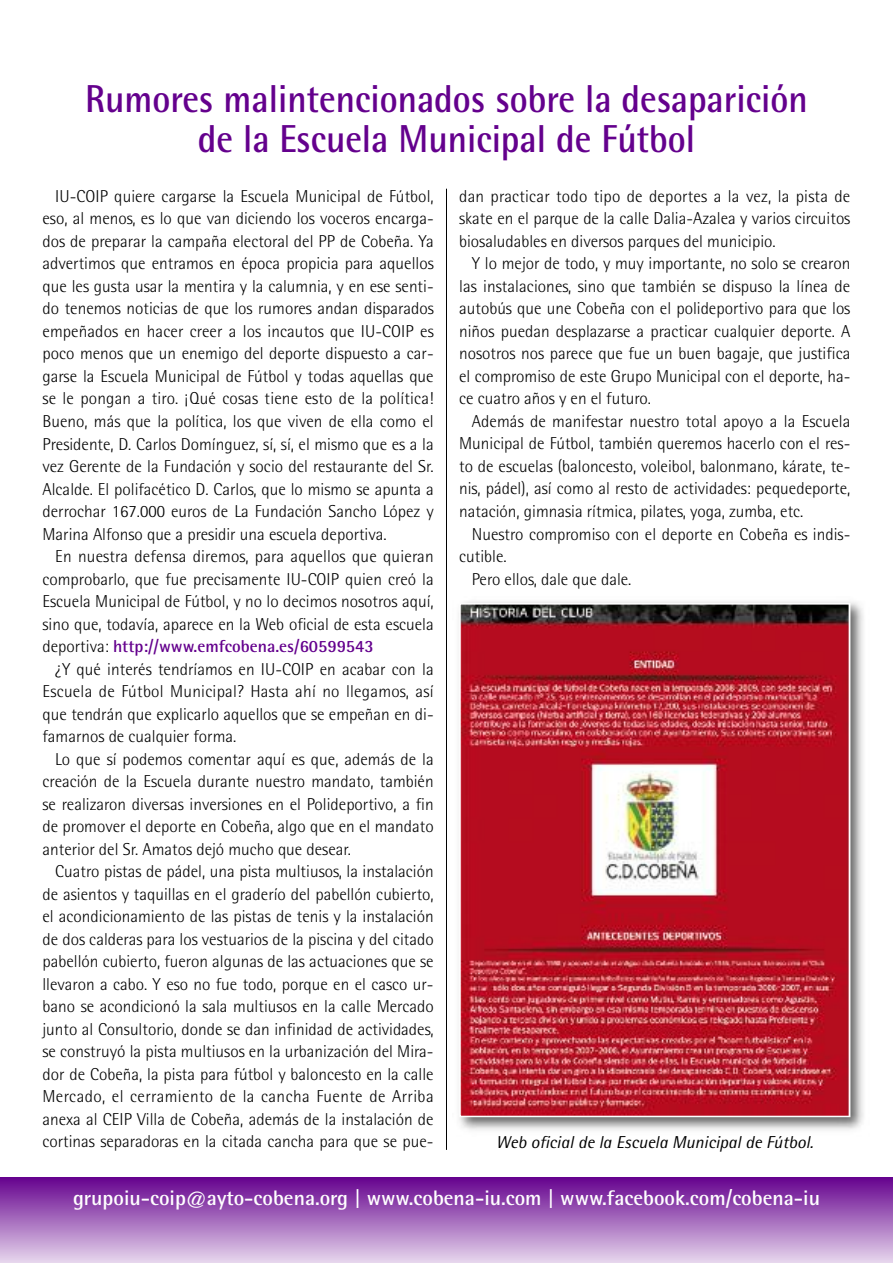
<style>
.page{position:relative;width:893px;height:1263px;background:#fff}
.page>*{position:absolute;margin:0;border:0;box-sizing:border-box;transform-origin:0 0}
.t1{font:700 39px/40.5px "Rotis Semi Sans";color:#64008d;text-align:center;scale:.92 1}
.t2{font:700 21px "Rotis Semi Sans";color:#fff}
.t3{font:300 17.25px/22.5px "Rotis Semi Sans";color:#000;text-align:justify}
.t4{font:italic 17.25px "Rotis Semi Sans";color:#000}
.s1{font-weight:700;color:#64008d}
</style>
<div class="page">
<div style="left:0;top:1178px;width:893px;height:85px;background:linear-gradient(to bottom,#66048f,#e7d7ed)"></div>
<hr style="left:446px;top:189px;width:1px;height:961px;background:#000">
<img style="left:459px;top:601px;width:405px;height:529px">
<img style="left:462px;top:606px;width:385px;height:508px">
<div style="left:459px;top:603px;width:391px;height:514px;border:2px solid #fff"></div>
<h1 class="t1" style="left:85px;top:82px;width:787px">Rumores malintencionados sobre la desaparición de la Escuela Municipal de Fútbol</h1>
<p class="t3" style="left:43px;top:187px;width:393px;text-indent:13px">IU-COIP quiere cargarse la Escuela Municipal de Fútbol, eso, al menos, es lo que van diciendo los voceros encarga&shy;dos de preparar la campaña electoral del PP de Cobeña. Ya advertimos que entramos en época propicia para aquellos que les gusta usar la mentira y la calumnia, y en ese senti&shy;do tenemos noticias de que los rumores andan disparados empeñados en hacer creer a los incautos que IU-COIP es poco menos que un enemigo del deporte dispuesto a car&shy;garse la Escuela Municipal de Fútbol y todas aquellas que se le pongan a tiro. ¡Qué cosas tiene esto de la política!<br>Bueno, más que la política, los que viven de ella como el Presidente, D. Carlos Domínguez, sí, sí, el mismo que es a la vez Gerente de la Fundación y socio del restaurante del Sr.<br>Alcalde. El polifacético D. Carlos, que lo mismo se apunta a derrochar 167.000 euros de La Fundación Sancho López y Marina Alfonso que a presidir una escuela deportiva.</p>
<p class="t3" style="left:43px;top:547px;width:393px;text-indent:13px">En nuestra defensa diremos, para aquellos que quieran comprobarlo, que fue precisamente IU-COIP quien creó la Escuela Municipal de Fútbol, y no lo decimos nosotros aquí, sino que, todavía, aparece en la Web oficial de esta escuela deportiva: <span class="s1">http://www.emfcobena.es/60599543</span></p>
<p class="t3" style="left:43px;top:659px;width:393px;text-indent:13px">¿Y qué interés tendríamos en IU-COIP en acabar con la Escuela de Fútbol Municipal? Hasta ahí no llegamos, así que tendrán que explicarlo aquellos que se empeñan en di&shy;famarnos de cualquier forma.</p>
<p class="t3" style="left:43px;top:749px;width:393px;text-indent:13px">Lo que sí podemos comentar aquí es que, además de la creación de la Escuela durante nuestro mandato, también se realizaron diversas inversiones en el Polideportivo, a fin de promover el deporte en Cobeña, algo que en el mandato anterior del Sr. Amatos dejó mucho que desear.</p>
<p class="t3" style="left:42px;top:862px;width:393px;text-indent:13px">Cuatro pistas de pádel, una pista multiusos, la instalación de asientos y taquillas en el graderío del pabellón cubierto, el acondicionamiento de las pistas de tenis y la instalación de dos calderas para los vestuarios de la piscina y del citado pabellón cubierto, fueron algunas de las actuaciones que se llevaron a cabo. Y eso no fue todo, porque en el casco ur&shy;bano se acondicionó la sala multiusos en la calle Mercado junto al Consultorio, donde se dan infinidad de actividades, se construyó la pista multiusos en la urbanización del Mira&shy;dor de Cobeña, la pista para fútbol y baloncesto en la calle Mercado, el cerramiento de la cancha Fuente de Arriba anexa al CEIP Villa de Cobeña, además de la instalación de cortinas separadoras en la citada cancha para que se pue-</p>
<p class="t3" style="left:459px;top:187px;width:393px">dan practicar todo tipo de deportes a la vez, la pista de skate en el parque de la calle Dalia-Azalea y varios circuitos biosaludables en diversos parques del municipio.</p>
<p class="t3" style="left:459px;top:254px;width:393px;text-indent:13px">Y lo mejor de todo, y muy importante, no solo se crearon las instalaciones, sino que también se dispuso la línea de autobús que une Cobeña con el polideportivo para que los niños puedan desplazarse a practicar cualquier deporte. A nosotros nos parece que fue un buen bagaje, que justifica el compromiso de este Grupo Municipal con el deporte, ha&shy;ce cuatro años y en el futuro.</p>
<p class="t3" style="left:459px;top:412px;width:393px;text-indent:13px">Además de manifestar nuestro total apoyo a la Escuela Municipal de Fútbol, también queremos hacerlo con el res&shy;to de escuelas (baloncesto, voleibol, balonmano, kárate, te&shy;nis, pádel), así como al resto de actividades: pequedeporte, natación, gimnasia rítmica, pilates, yoga, zumba, etc.</p>
<p class="t3" style="left:472px;top:524px;width:380px">Nuestro compromiso con el deporte en Cobeña es indis-</p>
<p class="t3" style="left:459px;top:547px;width:49px">cutible.</p>
<p class="t3" style="left:472px;top:569px;width:161px">Pero ellos, dale que dale.</p>
<p class="t4" style="left:496px;top:1136px;width:319px">Web oficial de la Escuela Municipal de Fútbol.</p>
<p class="t2" style="left:73px;top:1191px;width:748px">grupoiu-coip@ayto-cobena.org | www.cobena-iu.com | www.facebook.com/cobena-iu</p>
</div>
